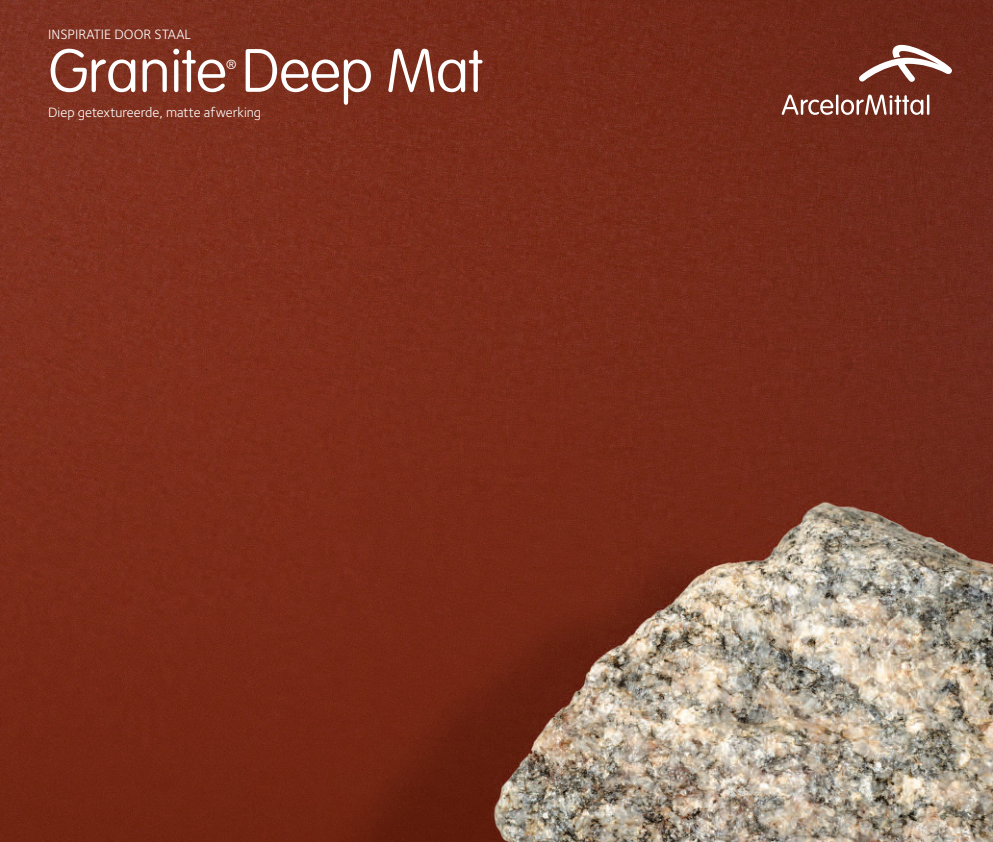
<style>
.page{position:relative;width:993px;height:842px;background:#fff}
.page>*{position:absolute;margin:0;border:0;box-sizing:border-box;transform-origin:0 0}
.t1{font:100 60px "VAG Rounded Std";letter-spacing:-.01em;color:#fff}
.t2{font:14px "Foundry Sterling";color:#fff}
.t3{font:100 13px "VAG Rounded Std";color:#fff}
</style>
<div class="page">
<img style="left:0;top:0;width:992px;height:842px">
<svg style="left:858px;top:45px;width:93px;height:37px"></svg>
<hr style="left:835px;top:95px;width:3px;height:20px;background:#fff">
<svg style="left:781px;top:95px;width:52px;height:20px"></svg>
<hr style="left:926px;top:95px;width:3px;height:20px;background:#fff">
<svg style="left:840px;top:95px;width:83px;height:20px"></svg>
<p class="t2" style="left:48px;top:30px;width:144px">INSPIRATIE DOOR STAAL</p>
<h1 class="t1" style="left:48px;top:45px;width:436px">Granite Deep Mat</h1>
<p class="t3" style="left:226px;top:59px;width:12px">®</p>
<p class="t2" style="left:48px;top:108px;width:214px">Diep getextureerde, matte afwerking</p>
</div>
